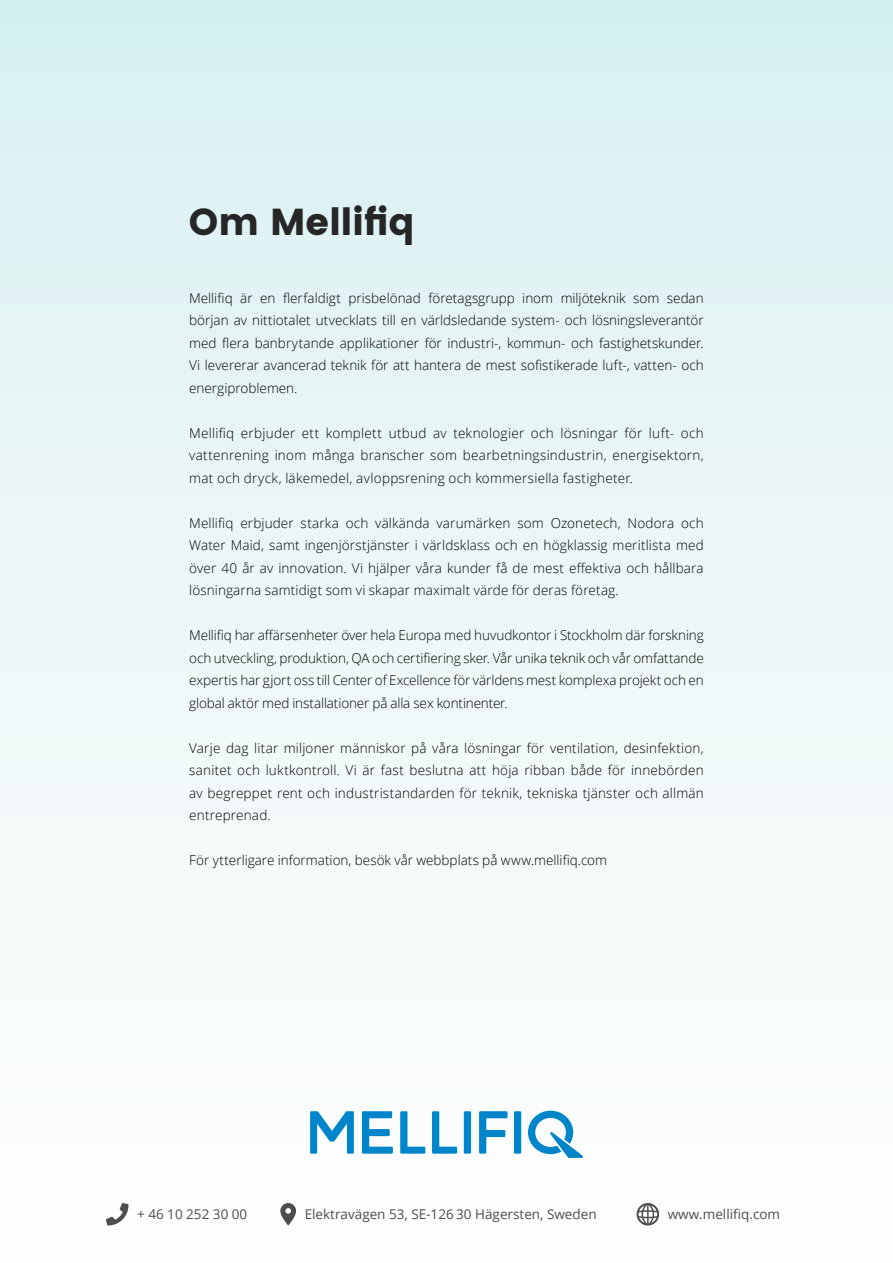
<style>
.page{position:relative;width:893px;height:1263px;background:#fff}
.page>*{position:absolute;margin:0;border:0;box-sizing:border-box;transform-origin:0 0}
.t1{font:37.5px "Poppins";letter-spacing:-.005em;color:#262626}
.t2{font:300 13.5px/22.5px "Open Sans";letter-spacing:.01em;color:#000;text-align:justify}
.t3{font:13.5px "Open Sans";color:#4d4d4d}
</style>
<div class="page">
<div style="left:0;top:0;width:893px;height:1263px;background:linear-gradient(to bottom,#d8f0f1,#fff)"></div>
<svg style="left:310px;top:1111px;width:273px;height:47px"></svg>
<svg style="left:280px;top:1203px;width:16px;height:22px"></svg>
<svg style="left:106px;top:1203px;width:22px;height:22px"></svg>
<svg style="left:637px;top:1203px;width:22px;height:22px"></svg>
<h1 class="t1" style="left:189px;top:200px;width:227px">Om Mellifiq</h1>
<p class="t2" style="left:189px;top:286px;width:516px">Mellifiq är en flerfaldigt prisbelönad företagsgrupp inom miljöteknik som sedan början av nittiotalet utvecklats till en världsledande system- och lösningsleverantör med flera banbrytande applikationer för industri-, kommun- och fastighetskunder.<br>Vi levererar avancerad teknik för att hantera de mest sofistikerade luft-, vatten- och energiproblemen.</p>
<p class="t2" style="left:189px;top:421px;width:516px">Mellifiq erbjuder ett komplett utbud av teknologier och lösningar för luft- och vattenrening inom många branscher som bearbetningsindustrin, energisektorn, mat och dryck, läkemedel, avloppsrening och kommersiella fastigheter.</p>
<p class="t2" style="left:189px;top:511px;width:516px">Mellifiq erbjuder starka och välkända varumärken som Ozonetech, Nodora och Water Maid, samt ingenjörstjänster i världsklass och en högklassig meritlista med över 40 år av innovation. Vi hjälper våra kunder få de mest effektiva och hållbara lösningarna samtidigt som vi skapar maximalt värde för deras företag.</p>
<p class="t2" style="left:189px;top:624px;width:516px">Mellifiq har affärsenheter över hela Europa med huvudkontor i Stockholm där forskning och utveckling, produktion, QA och certifiering sker. Vår unika teknik och vår omfattande expertis har gjort oss till Center of Excellence för världens mest komplexa projekt och en global aktör med installationer på alla sex kontinenter.</p>
<p class="t2" style="left:189px;top:736px;width:516px">Varje dag litar miljoner människor på våra lösningar för ventilation, desinfektion, sanitet och luktkontroll. Vi är fast beslutna att höja ribban både för innebörden av begreppet rent och industristandarden för teknik, tekniska tjänster och allmän entreprenad.</p>
<p class="t2" style="left:189px;top:849px;width:419px">För ytterligare information, besök vår webbplats på www.mellifiq.com</p>
<p class="t3" style="left:137px;top:1205px;width:112px">+ 46 10 252 30 00</p>
<p class="t3" style="left:305px;top:1205px;width:293px">Elektravägen 53, SE-126 30 Hägersten, Sweden</p>
<p class="t3" style="left:668px;top:1205px;width:114px">www.mellifiq.com</p>
</div>
